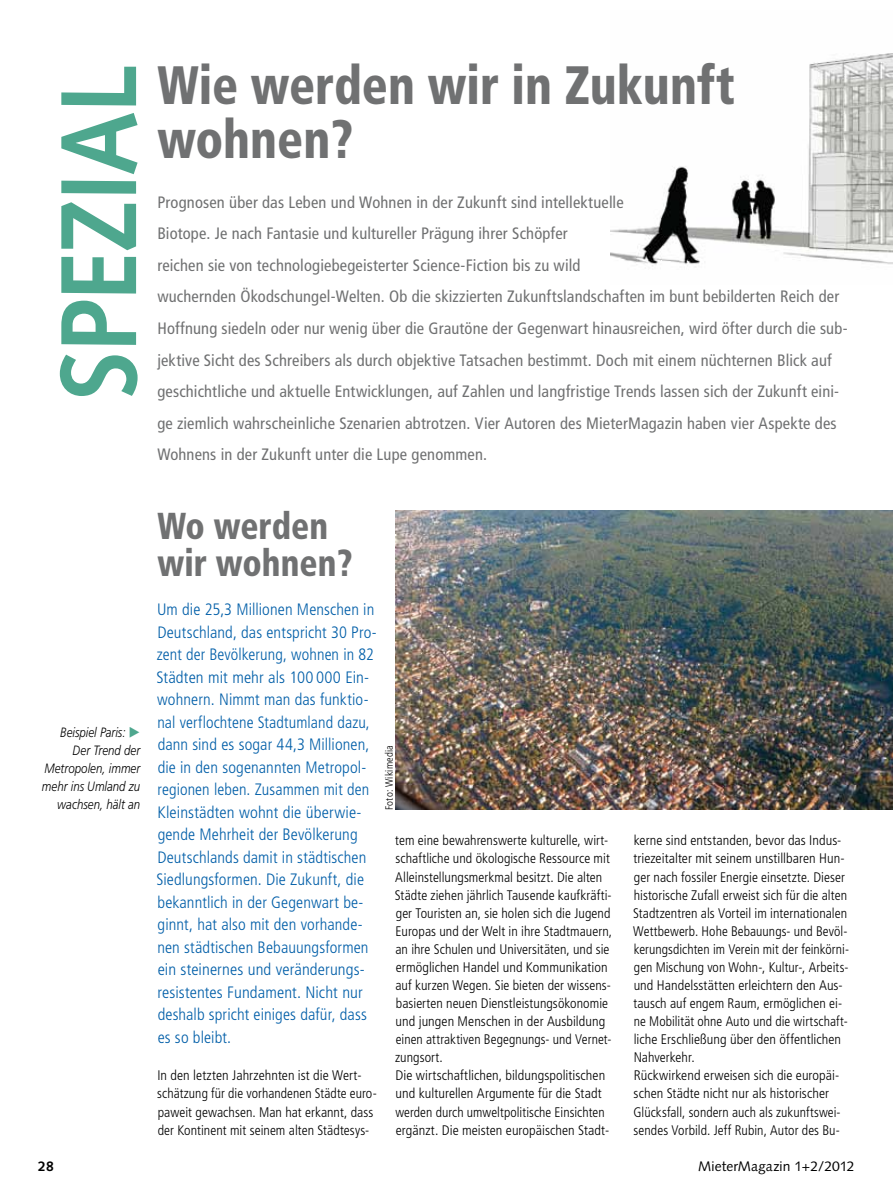
<style>
.page{position:relative;width:893px;height:1191px;background:#fff}
.page>*{position:absolute;margin:0;border:0;box-sizing:border-box;transform-origin:0 0}
.t1{font:700 108px "Syntax";letter-spacing:-.02em;color:#4ea78e;scale:.9 1}
.t2{font:900 condensed 54px/54.2px "Frutiger";color:#707172;scale:.9 1}
.t3{font:900 condensed 37.5px/37.5px "Frutiger";color:#707172;scale:.9 1}
.t4{font:condensed 16.5px/31.5px "Frutiger";letter-spacing:.01em;color:#707172}
.t5{font:300 condensed 16.5px/22.5px "Frutiger";letter-spacing:.005em;color:#005ea8}
.t6{font:300 condensed 13.8px/18px "Frutiger";letter-spacing:.005em;color:#000}
.t7{font:13.8px "Syntax";letter-spacing:.005em;color:#000}
.t8{font:700 13.8px "Syntax";color:#000}
.t9{font:italic 300 13.5px "Frutiger";letter-spacing:.005em;color:#000;scale:.85 1}
.t10{font:300 condensed 10.5px "Frutiger";letter-spacing:.015em;color:#000}
</style>
<div class="page">
<img style="left:610px;top:53px;width:283px;height:214px">
<img style="left:395px;top:510px;width:498px;height:299px">
<h1 class="t1" style="left:37px;top:399px;width:373px;rotate:-90deg">SPEZIAL</h1>
<h2 class="t2" style="left:157px;top:58px;width:643px">Wie werden wir in Zukunft wohnen?</h2>
<p class="t4" style="left:157px;top:187px;width:692px">Prognosen über das Leben und Wohnen in der Zukunft sind intellektuel le<br>Biotope. Je nach Fantasie und kultureller Prägung ihrer Schöpfer<br>reichen sie von technologiebegeisterter Science-Fiction bis zu wild<br>wuchernden Ökodschungel-Welten. Ob die skizzierten Zukunftslandschaften im bunt bebilderten Reich der Hoffnung siedeln oder nur wenig über die Grautöne der Gegenwart hinausreichen, wird öfter durch die sub&shy;jektive Sicht des Schreibers als durch objektive Tatsachen bestimmt. Doch mit einem nüchternen Blick auf geschichtliche und aktuelle Entwicklungen, auf Zahlen und langfristige Trends lassen sich der Zukunft eini&shy;ge ziemlich wahrscheinliche Szenarien abtrotzen. Vier Autoren des MieterMagazin haben vier Aspekte des Wohnens in der Zukunft unter die Lupe genommen.</p>
<p class="t9" style="left:60px;top:724px;width:78px">Beispiel Paris:</p>
<p class="t9" style="left:73px;top:742px;width:81px">Der Trend der</p>
<p class="t9" style="left:45px;top:760px;width:114px">Metropolen, immer</p>
<p class="t9" style="left:42px;top:778px;width:117px">mehr ins Umland zu</p>
<p class="t9" style="left:57px;top:797px;width:99px">wachsen, hält an</p>
<h3 class="t3" style="left:157px;top:507px;width:218px">Wo werden wir wohnen?</h3>
<p class="t5" style="left:156px;top:598px;width:222px">Um die 25,3 Millionen Menschen in<br>Deutschland, das entspricht 30 Pro&shy;zent der Bevölkerung, wohnen in 82<br>Städten mit mehr als 100 000 Ein&shy;wohnern. Nimmt man das funktio&shy;nal verflochtene Stadtumland dazu, dann sind es sogar 44,3 Millionen, die in den sogenannten Metropol&shy;regionen leben. Zusammen mit den<br>Kleinstädten wohnt die überwie&shy;gende Mehrheit der Bevölkerung<br>Deutschlands damit in städtischen<br>Siedlungsformen. Die Zukunft, die bekanntlich in der Gegenwart be&shy;ginnt, hat also mit den vorhande&shy;nen städtischen Bebauungsformen ein steinernes und veränderungs&shy;resistentes Fundament. Nicht nur deshalb spricht einiges dafür, dass es so bleibt.</p>
<p class="t6" style="left:157px;top:1066px;width:221px">In den letzten Jahrzehnten ist die Wert&shy;schätzung für die vorhandenen Städte euro&shy;paweit gewachsen. Man hat erkannt, dass der Kontinent mit seinem alten Städtesys-</p>
<p class="t10" style="left:383px;top:810px;width:66px;rotate:-90deg">Foto: Wikimedia</p>
<p class="t6" style="left:395px;top:832px;width:219px">tem eine bewahrenswerte kulturelle, wirt&shy;schaftliche und ökologische Ressource mit Alleinstellungsmerkmal besitzt. Die alten Städte ziehen jährlich Tausen de kaufkräfti&shy;ger Touristen an, sie ho len sich die Jugend Europas und der Welt in ihre Stadtmauern, an ihre Schulen und Universitäten, und sie ermöglichen Handel und Kommu nikation auf kurzen Wegen. Sie bie ten der wissens&shy;basierten neuen Dienstleistungsökonomie und jungen Menschen in der Ausbildung einen attraktiven Begegnungs- und Vernet&shy;zungsort.<br>Die wirtschaftlichen, bildungspolitischen und kulturellen Argumente für die Stadt werden durch umweltpolitische Einsichten ergänzt. Die meisten europäischen Stadt-</p>
<p class="t6" style="left:633px;top:832px;width:217px">kerne sind entstanden, bevor das Indus&shy;triezeitalter mit seinem unstillbaren Hun&shy;ger nach fossiler Energie einsetzte. Dieser historische Zufall erweist sich für die alten Stadtzentren als Vorteil im internationalen Wettbewerb. Hohe Bebauungs- und Bevöl&shy;kerungsdichten im Verein mit der feinkörni&shy;gen Mischung von Wohn-, Kultur-, Arbeits&shy;und Handelsstätten erleichtern den Aus&shy;tausch auf engem Raum, ermöglichen ei&shy;ne Mobilität ohne Auto und die wirtschaft&shy;liche Erschließung über den öffentlichen Nahverkehr.<br>Rückwirkend erweisen sich die europäi&shy;schen Städte nicht nur als histo rischer Glücksfall, sondern auch als zukunftswei&shy;sendes Vorbild. Jeff Ru bin, Autor des Bu-</p>
<p class="t8" style="left:38px;top:1158px;width:17px">28</p>
<p class="t7" style="left:698px;top:1157px;width:158px">MieterMagazin 1+2/2012</p>
</div>
